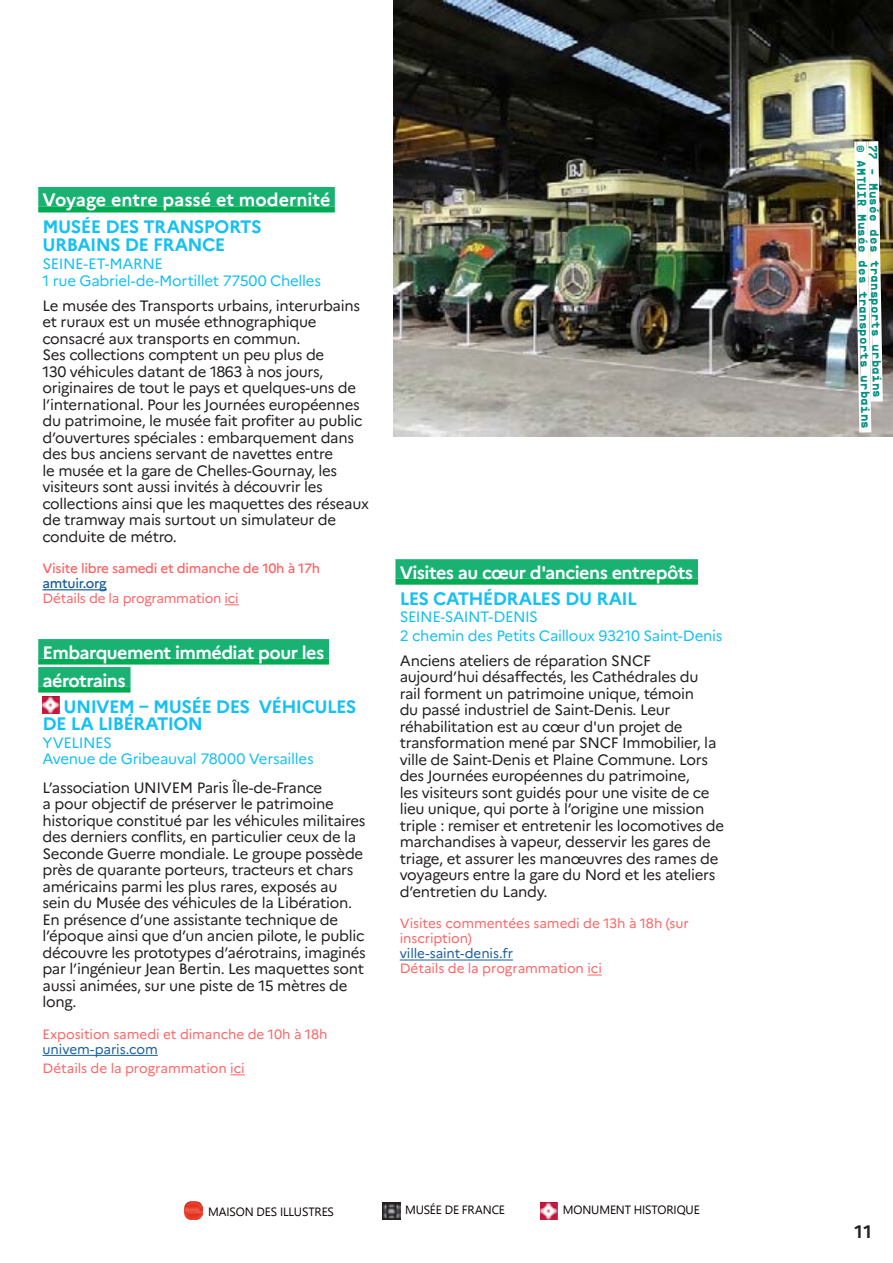
<style>
.page{position:relative;width:893px;height:1263px;background:#fff}
.page>*{position:absolute;margin:0;border:0;box-sizing:border-box;transform-origin:0 0}
._2_titre_monument{font:700 18px/18px "Marianne";letter-spacing:-.035em;color:#15c0f2}
.Nom_de_ville{font:700 18px "Marianne";letter-spacing:-.03em;color:#fff}
.Nom_de_ville-2{font:700 18px "Marianne";color:#fff}
.Photo{font:700 18px "Marianne";color:#231f20}
.t1{font:15px/16.5px "Marianne";letter-spacing:-.02em;color:#231f20}
._2_titre_monument-2{font:15px/16.5px "Marianne";letter-spacing:-.025em;color:#15c0f2}
._2_titre_monument-3{font:13.5px/15px "Marianne";letter-spacing:-.01em;color:#ff6464}
._2_titre_monument-4{font:13.5px "Marianne";letter-spacing:-.01em;color:#175d9e}
._2_titre_monument-5{font:500 13.5px "Marianne";letter-spacing:-.02em;color:#ff6464}
._2_titre_monument-6{font:500 13.5px "Marianne";letter-spacing:-.02em;color:#175d9e}
.t2{font:700 12px "Supply";color:#009081}
</style>
<div class="page">
<img style="left:393px;top:0;width:500px;height:437px">
<div style="left:395px;top:559px;width:303px;height:20px;background:#19b273"></div>
<div style="left:395px;top:579px;width:303px;height:6px;background:#00ab54"></div>
<hr style="left:400px;top:959px;width:113px;height:1px;background:#175d9e">
<svg style="left:587px;top:974px;width:15px;height:1px"></svg>
<div style="left:38px;top:187px;width:297px;height:19px;background:#19b273"></div>
<div style="left:38px;top:206px;width:297px;height:6px;background:#00ab54"></div>
<hr style="left:43px;top:589px;width:64px;height:1px;background:#175d9e">
<svg style="left:225px;top:604px;width:14px;height:1px"></svg>
<div style="left:38px;top:639px;width:291px;height:19px;background:#19b273"></div>
<div style="left:38px;top:658px;width:291px;height:6px;background:#00ab54"></div>
<div style="left:38px;top:667px;width:93px;height:19px;background:#19b273"></div>
<div style="left:38px;top:686px;width:93px;height:6px;background:#00ab54"></div>
<hr style="left:43px;top:1055px;width:115px;height:1px;background:#175d9e">
<svg style="left:230px;top:1074px;width:15px;height:1px"></svg>
<img style="left:43px;top:697px;width:17px;height:17px">
<img style="left:852px;top:131px;width:36px;height:306px">
<img style="left:383px;top:1202px;width:18px;height:18px">
<img style="left:540px;top:1203px;width:18px;height:17px">
<img style="left:185px;top:1202px;width:18px;height:18px">
<p class="Nom_de_ville-2" style="left:43px;top:189px;width:290px">Voyage entre passé et modernité</p>
<p class="_2_titre_monument" style="left:43px;top:218px;width:221px">MUSÉE DES TRANSPORTS<br>URBAINS DE FRANCE</p>
<p class="_2_titre_monument-2" style="left:43px;top:255px;width:280px">SEINE-ET-MARNE<br>1 rue Gabriel-de-Mortillet 77500 Chelles</p>
<p class="t1" style="left:43px;top:297px;width:328px">Le musée des Transports urbains, interurbains et ruraux est un musée ethnographique consacré aux transports en commun.<br>Ses collections comptent un peu plus de<br>130 véhicules datant de 1863 à nos jours, originaires de tout le pays et quelques-uns de l’international. Pour les Journées européennes du patrimoine, le musée fait profiter au public d’ouvertures spéciales : embarquement dans des bus anciens servant de navettes entre<br>le musée et la gare de Chelles-Gournay, les visiteurs sont aussi invités à découvrir les collections ainsi que les maquettes des réseaux de tramway mais surtout un simulateur de conduite de métro.</p>
<p class="_2_titre_monument-5" style="left:43px;top:560px;width:279px">Visite libre samedi et dimanche de 10h à 17h</p>
<p class="_2_titre_monument-6" style="left:43px;top:575px;width:66px">amtuir.org</p>
<p class="_2_titre_monument-3" style="left:43px;top:591px;width:198px">Détails de la programmation ici</p>
<p class="Nom_de_ville" style="left:43px;top:641px;width:283px">Embarquement immédiat pour les</p>
<p class="Nom_de_ville" style="left:43px;top:669px;width:85px">aérotrains</p>
<p class="_2_titre_monument" style="left:43px;top:698px;width:315px;line-height:16.5px;text-indent:21px">UNIVEM – MUSÉE DES VÉHICULES<br>DE LA LIBÉRATION</p>
<p class="_2_titre_monument-2" style="left:43px;top:734px;width:71px">YVELINES</p>
<p class="_2_titre_monument-2" style="left:43px;top:750px;width:273px">Avenue de Gribeauval 78000 Versailles</p>
<p class="t1" style="left:43px;top:779px;width:325px">L’association UNIVEM Paris Île-de-France<br>a pour objectif de préserver le patrimoine historique constitué par les véhicules militaires des derniers conflits, en particulier ceux de la Seconde Guerre mondiale. Le groupe possède près de quarante porteurs, tracteurs et chars américains parmi les plus rares, exposés au sein du Musée des véhicules de la Libération.<br>En présence d’une assistante technique de l’époque ainsi que d’un ancien pilote, le public découvre les prototypes d’aérotrains, imaginés par l’ingénieur Jean Bertin. Les maquettes sont aussi animées, sur une piste de 15 mètres de long.</p>
<p class="_2_titre_monument-3" style="left:43px;top:1026px;width:287px">Exposition samedi et dimanche de 10h à 18h</p>
<p class="_2_titre_monument-4" style="left:43px;top:1040px;width:117px">univem-paris.com</p>
<p class="_2_titre_monument-3" style="left:43px;top:1061px;width:204px">Détails de la programmation ici</p>
<p class="Nom_de_ville" style="left:400px;top:561px;width:295px">Visites au cœur d'anciens entrepôts</p>
<p class="_2_titre_monument" style="left:400px;top:590px;width:239px">LES CATHÉDRALES DU RAIL</p>
<p class="_2_titre_monument-2" style="left:400px;top:608px;width:140px">SEINE-SAINT-DENIS</p>
<p class="_2_titre_monument-2" style="left:400px;top:627px;width:324px">2 chemin des Petits Cailloux 93210 Saint-Denis</p>
<p class="t1" style="left:400px;top:652px;width:326px">Anciens ateliers de réparation SNCF aujourd’hui désaffectés, les Cathédrales du<br>rail forment un patrimoine unique, témoin<br>du passé industriel de Saint-Denis. Leur réhabilitation est au cœur d'un projet de transformation mené par SNCF Immobilier, la ville de Saint-Denis et Plaine Commune. Lors des Journées européennes du patrimoine,<br>les visiteurs sont guidés pour une visite de ce lieu unique, qui porte à l’origine une mission triple : remiser et entretenir les locomotives de marchandises à vapeur, desservir les gares de triage, et assurer les manœuvres des rames de voyageurs entre la gare du Nord et les ateliers d’entretien du Landy.</p>
<p class="_2_titre_monument-3" style="left:400px;top:916px;width:291px">Visites commentées samedi de 13h à 18h (sur inscription)</p>
<p class="_2_titre_monument-4" style="left:400px;top:945px;width:115px">ville-saint-denis.fr</p>
<p class="_2_titre_monument-3" style="left:400px;top:961px;width:204px">Détails de la programmation ici</p>
<p class="t2" style="left:870px;top:145px;width:286px;rotate:89deg">© AMTUIR Musée des transports urbains</p>
<p class="t2" style="left:882px;top:144px;width:255px;rotate:89deg">77 - Musée des transports urbains</p>
<p class="Photo" style="left:855px;top:1220px;width:19px">11</p>
</div>
